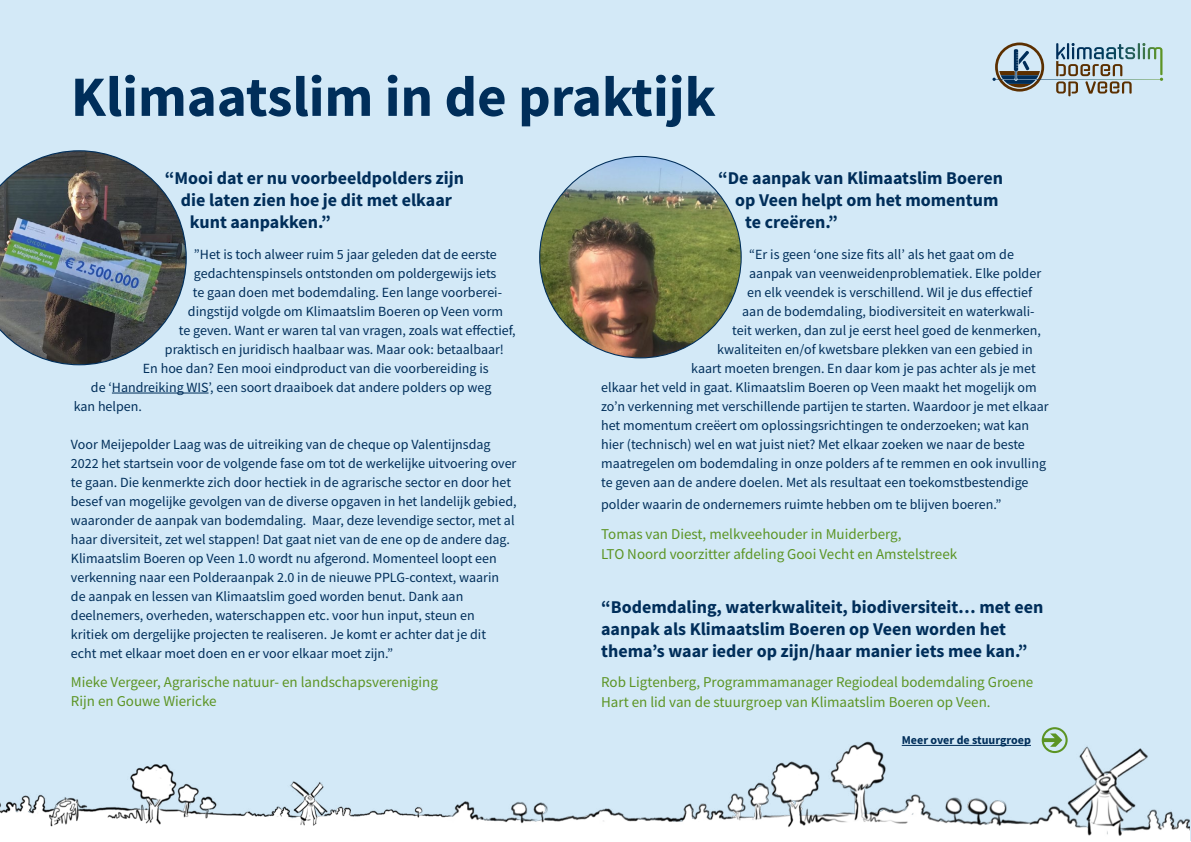
<style>
.page{position:relative;width:1191px;height:842px;background:#fff}
.page>*{position:absolute;margin:0;border:0;box-sizing:border-box;transform-origin:0 0}
.t1{font:700 57px "Source Sans Pro";color:#002e5a}
.t2{font:700 18px/22px "Source Sans Pro";color:#002e5a}
.t3{font:15px/20px "Source Sans Pro";color:#5c9424}
.t4{font:14px/19px "Source Sans Pro";color:#002e5a}
.t5{font:700 12px "Source Sans Pro";color:#002e5a}
</style>
<div class="page">
<div style="left:0;top:0;width:1191px;height:840px;background:#d3e9f7"></div>
<img style="left:0;top:150px;width:187px;height:215px">
<hr style="left:112px;top:393px;width:96px;height:1px;background:#002e5a">
<svg style="left:992px;top:43px;width:171px;height:53px;background:#a7b7bc"></svg>
<img style="left:540px;top:156px;width:201px;height:202px;border-radius:101px">
<svg style="left:1041px;top:727px;width:26px;height:6px"></svg>
<img style="left:0;top:733px;width:1189px;height:107px">
<h1 class="t1" style="left:71px;top:58px;width:646px">Klimaatslim in de praktijk</h1>
<p class="t2" style="left:165px;top:166px;width:301px">“Mooi dat er nu voorbeeldpolders zijn</p>
<p class="t2" style="left:181px;top:188px;width:273px">die laten zien hoe je dit met elkaar</p>
<p class="t2" style="left:190px;top:210px;width:142px">kunt aanpakken.”</p>
<p class="t4" style="left:194px;top:244px;width:304px">”Het is toch alweer ruim 5 jaar geleden dat de eerste</p>
<p class="t4" style="left:194px;top:263px;width:304px">gedachtenspinsels ontstonden om poldergewijs iets</p>
<p class="t4" style="left:193px;top:282px;width:311px">te gaan doen met bodemdaling. Een lange voorberei-</p>
<p class="t4" style="left:188px;top:301px;width:317px">dingstijd volgde om Klimaatslim Boeren op Veen vorm</p>
<p class="t4" style="left:179px;top:320px;width:338px">te geven. Want er waren tal van vragen, zoals wat effectief,</p>
<p class="t4" style="left:165px;top:339px;width:340px">praktisch en juridisch haalbaar was. Maar ook: betaalbaar!</p>
<p class="t4" style="left:143px;top:358px;width:347px">En hoe dan? Een mooi eindproduct van die voorbereiding is</p>
<p class="t4" style="left:91px;top:377px;width:402px">de ‘Handreiking WIS’, een soort draaiboek dat andere polders op weg</p>
<p class="t4" style="left:74px;top:396px;width:70px">kan helpen.</p>
<p class="t4" style="left:71px;top:434px;width:447px">Voor Meijepolder Laag was de uitreiking van de cheque op Valentijnsdag 2022 het startsein voor de volgende fase om tot de werkelijke uitvoering over te gaan. Die kenmerkte zich door hectiek in de agrarische sector en door het besef van mogelijke gevolgen van de diverse opgaven in het landelijk gebied, waaronder de aanpak van bodemdaling. Maar, deze levendige sector, met al haar diversiteit, zet wel stappen! Dat gaat niet van de ene op de andere dag.<br>Klimaatslim Boeren op Veen 1.0 wordt nu afgerond. Momenteel loopt een verkenning naar een Polderaanpak 2.0 in de nieuwe PPLG-context, waarin de aanpak en lessen van Klimaatslim goed worden benut. Dank aan deelnemers, overheden, waterschappen etc. voor hun input, steun en<br>kritiek om dergelijke projecten te realiseren. Je komt er achter dat je dit<br>echt met elkaar moet doen en er voor elkaar moet zijn.”</p>
<p class="t3" style="left:71px;top:672px;width:368px;line-height:19px">Mieke Vergeer, Agrarische natuur- en landschapsvereniging<br>Rijn en Gouwe Wiericke</p>
<p class="t2" style="left:718px;top:166px;width:286px">“De aanpak van Klimaatslim Boeren</p>
<p class="t2" style="left:735px;top:188px;width:265px">op Veen helpt om het momentum</p>
<p class="t2" style="left:745px;top:210px;width:94px">te creëren.”</p>
<p class="t4" style="left:749px;top:244px;width:266px">“Er is geen ‘one size fits all’ als het gaat om de</p>
<p class="t4" style="left:749px;top:263px;width:293px">aanpak van veenweidenproblematiek. Elke polder</p>
<p class="t4" style="left:747px;top:282px;width:286px">en elk veendek is verschillend. Wil je dus effectief</p>
<p class="t4" style="left:742px;top:301px;width:294px">aan de bodemdaling, biodiversiteit en waterkwali-</p>
<p class="t4" style="left:732px;top:320px;width:310px">teit werken, dan zul je eerst heel goed de kenmerken,</p>
<p class="t4" style="left:717px;top:339px;width:317px">kwaliteiten en/of kwetsbare plekken van een gebied in</p>
<p class="t4" style="left:691px;top:358px;width:346px">kaart moeten brengen. En daar kom je pas achter als je met</p>
<p class="t4" style="left:601px;top:377px;width:437px">elkaar het veld in gaat. Klimaatslim Boeren op Veen maakt het mogelijk om</p>
<p class="t4" style="left:601px;top:396px;width:449px">zo’n verkenning met verschillende partijen te starten. Waardoor je met elkaar</p>
<p class="t4" style="left:601px;top:415px;width:429px">het momentum creëert om oplossingsrichtingen te onderzoeken; wat kan</p>
<p class="t4" style="left:601px;top:434px;width:425px">hier (technisch) wel en wat juist niet? Met elkaar zoeken we naar de beste</p>
<p class="t4" style="left:601px;top:453px;width:446px">maatregelen om bodemdaling in onze polders af te remmen en ook invulling</p>
<p class="t4" style="left:601px;top:472px;width:429px">te geven aan de andere doelen. Met als resultaat een toekomstbestendige</p>
<p class="t4" style="left:601px;top:494px;width:402px">polder waarin de ondernemers ruimte hebben om te blijven boeren.”</p>
<p class="t3" style="left:601px;top:524px;width:357px">Tomas van Diest, melkveehouder in Muiderberg,<br>LTO Noord voorzitter afdeling Gooi Vecht en Amstelstreek</p>
<p class="t2" style="left:601px;top:596px;width:444px">“Bodemdaling, waterkwaliteit, biodiversiteit… met een aanpak als Klimaatslim Boeren op Veen worden het thema’s waar ieder op zijn/haar manier iets mee kan.”</p>
<p class="t3" style="left:601px;top:672px;width:434px">Rob Ligtenberg, Programmamanager Regiodeal bodemdaling Groene<br>Hart en lid van de stuurgroep van Klimaatslim Boeren op Veen.</p>
<p class="t5" style="left:901px;top:732px;width:131px">Meer over de stuurgroep</p>
</div>
